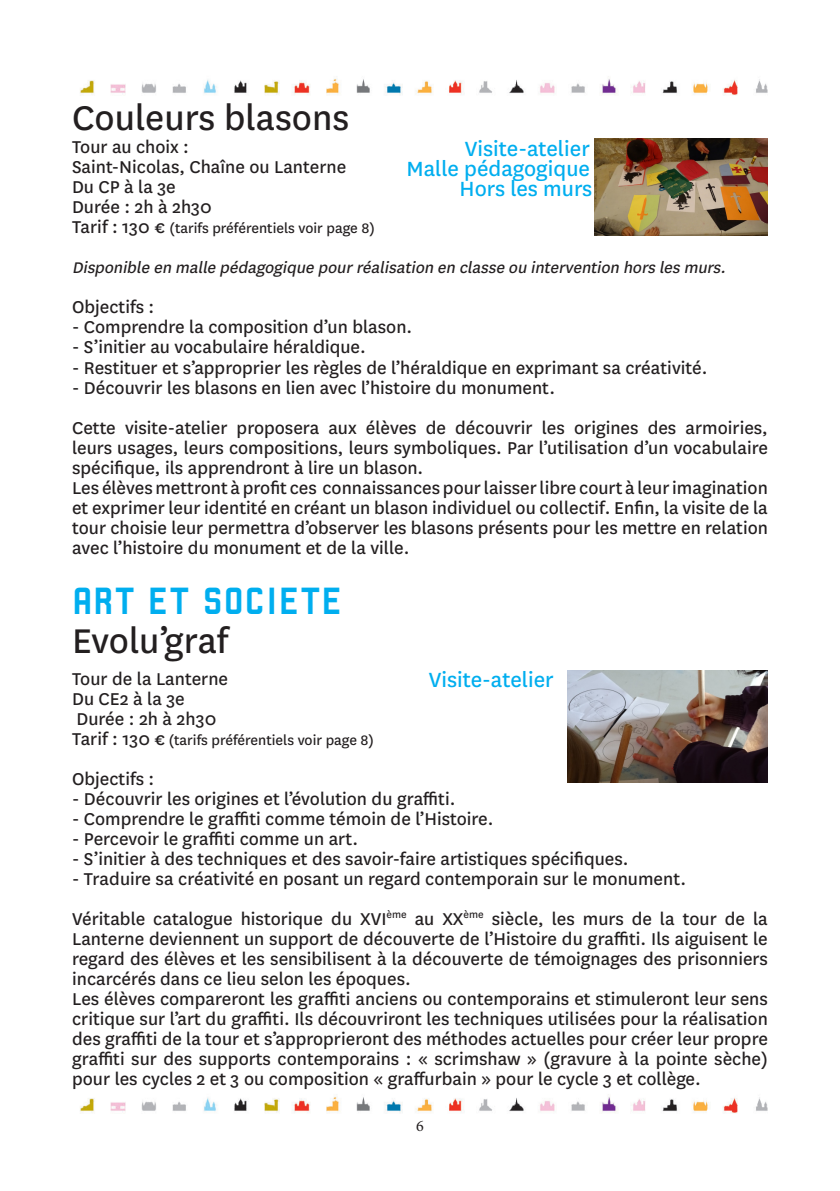
<style>
.page{position:relative;width:840px;height:1191px;background:#fff}
.page>*{position:absolute;margin:0;border:0;box-sizing:border-box;transform-origin:0 0}
.t1{font:40px "National";color:#231f20}
.t2{font:40px "Robust CMN";letter-spacing:.005em;color:#00aeef}
.t3{font:24px "National";color:#00aeef}
.t4{font:20px/20px "National";color:#231f20;text-align:justify}
.t5{font:italic 18px "National";color:#231f20}
.t6{font:16px "National";color:#231f20}
.t7{font:16px "Minion Pro";color:#231f20}
.s1{font-size:20px}
</style>
<div class="page">
<img style="left:80px;top:78px;width:687px;height:17px">
<img style="left:80px;top:1096px;width:687px;height:17px">
<img style="left:594px;top:138px;width:173px;height:98px">
<img style="left:567px;top:670px;width:200px;height:112px">
<p class="t1" style="left:72px;top:91px;width:278px">Couleurs blasons</p>
<p class="t4" style="left:72px;top:136px;width:118px">Tour au choix :</p>
<p class="t4" style="left:72px;top:156px;width:275px">Saint-Nicolas, Chaîne ou Lanterne</p>
<p class="t4" style="left:72px;top:176px;width:105px">Du CP à la 3e</p>
<p class="t4" style="left:72px;top:196px;width:141px">Durée : 2h à 2h30</p>
<p class="t6" style="left:72px;top:218px;width:304px"><span class="s1">Tarif : 130 €</span> (tarifs préférentiels voir page 8)</p>
<p class="t5" style="left:72px;top:256px;width:658px">Disponible en malle pédagogique pourréalisation en classe ou intervention hors les murs.</p>
<p class="t4" style="left:72px;top:296px;width:84px">Objectifs :</p>
<p class="t4" style="left:72px;top:316px;width:341px">- Comprendre la composition d’un blason.</p>
<p class="t4" style="left:72px;top:336px;width:295px">- S’initier au vocabulaire héraldique.</p>
<p class="t4" style="left:72px;top:356px;width:636px">- Restituer et s’approprier les règles de l’héraldique en exprimant sa créativité.</p>
<p class="t4" style="left:72px;top:376px;width:484px">- Découvrir les blasons en lien avec l’histoire du monument.</p>
<p class="t4" style="left:72px;top:416px;width:697px">Cette visite-atelier proposera aux élèves de découvrir les origines des armoiries, leurs usages, leurs compositions, leurs symboliques. Par l’utilisation d’un vocabulaire spécifique, ils apprendront à lire un blason.</p>
<p class="t4" style="left:72px;top:476px;width:697px">Les élèves mettront à profit ces connaissances pour laisser libre court à leur imagination et exprimer leur identité en créant un blason individuel ou collectif. Enfin, la visite de la tour choisie leur permettra d’observer les blasons présents pour les mettre en relation avec l’histoire du monument et de la ville.</p>
<p class="t3" style="left:464px;top:133px;width:126px">Visite-atelier</p>
<p class="t3" style="left:406px;top:153px;width:185px">Malle pédagogique</p>
<p class="t3" style="left:459px;top:173px;width:134px">Hors les murs</p>
<p class="t2" style="left:72px;top:578px;width:271px">ART ET SOCIETE</p>
<p class="t1" style="left:72px;top:614px;width:157px">Evolu’graf</p>
<p class="t3" style="left:428px;top:663px;width:126px">Visite-atelier</p>
<p class="t4" style="left:72px;top:668px;width:157px">Tour de la Lanterne</p>
<p class="t4" style="left:72px;top:688px;width:114px">Du CE2 à la 3e</p>
<p class="t4" style="left:76px;top:708px;width:141px">Durée : 2h à 2h30</p>
<p class="t6" style="left:72px;top:729px;width:303px"><span class="s1">Tarif : 130 €</span> (tarifs préférentiels voir page 8)</p>
<p class="t4" style="left:72px;top:768px;width:84px">Objectifs :</p>
<p class="t4" style="left:72px;top:788px;width:384px">- Découvrir les origines et l’évolution du graffiti.</p>
<p class="t4" style="left:72px;top:808px;width:422px">- Comprendre le graffiti comme témoin de l’Histoire.</p>
<p class="t4" style="left:72px;top:828px;width:287px">- Percevoir le graffiti comme un art.</p>
<p class="t4" style="left:72px;top:848px;width:557px">- S’initier à des techniques et des savoir-faire artistiques spécifiques.</p>
<p class="t4" style="left:72px;top:868px;width:615px">- Traduire sa créativité en posant un regard contemporain sur le monument.</p>
<p class="t4" style="left:72px;top:908px;width:696px">Véritable catalogue historique du XVI<sup>ème</sup> au XX<sup>ème</sup> siècle, les murs de la tour de la Lanterne deviennent un support de découverte de l’Histoire du graffiti. Ils aiguisent le regard des élèves et les sensibilisent à la découverte de témoignages des prisonniers incarcérés dans ce lieu selon les époques.</p>
<p class="t4" style="left:72px;top:988px;width:697px">Les élèves compareront les graffiti anciens ou contemporains et stimuleront leur sens critique sur l’art du graffiti. Ils découvriront les techniques utilisées pour la réalisation des graffiti de la tour et s’approprieront des méthodes actuelles pour créer leur propre graffiti sur des supports contemporains : « scrimshaw » (gravure à la pointe sèche) pour les cycles 2 et 3 ou composition « graffurbain » pour le cycle 3 et collège.</p>
<p class="t7" style="left:416px;top:1114px;width:9px">6</p>
</div>
